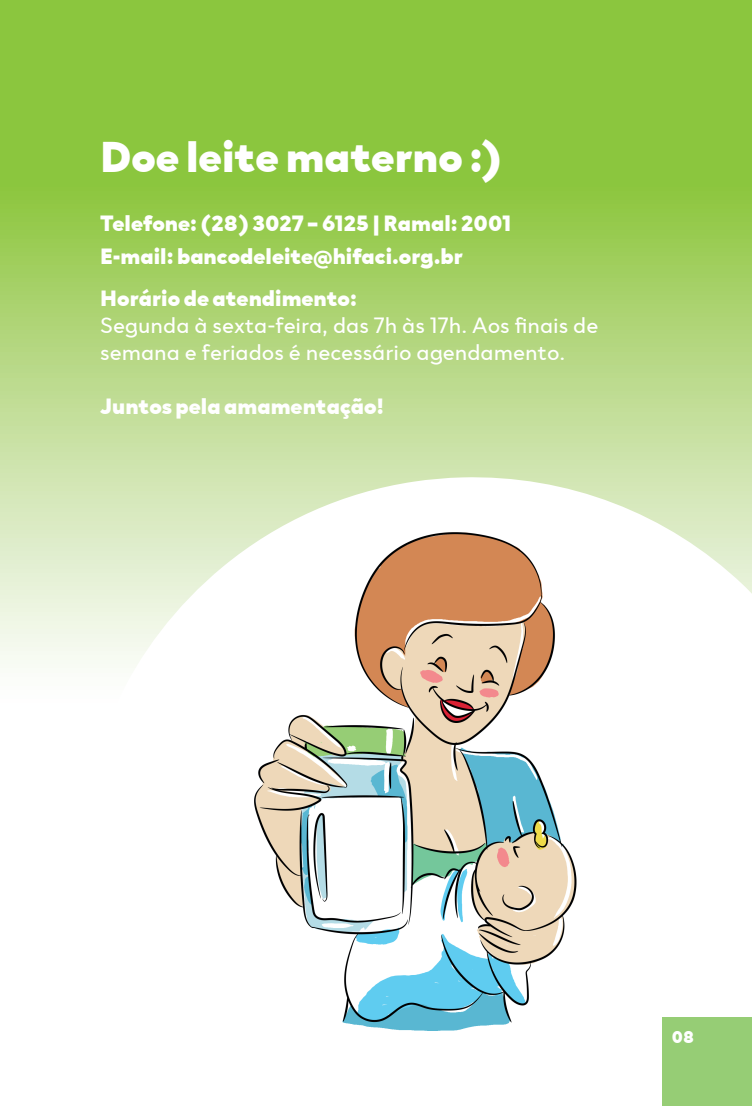
<style>
.page{position:relative;width:752px;height:1106px;background:#fff}
.page>*{position:absolute;margin:0;border:0;box-sizing:border-box;transform-origin:0 0}
.t1{font:900 43.75px "TRY Clother";color:#fff}
.t2{font:900 22.5px/32.5px "TRY Clother";color:#fff}
.t3{font:22.5px/27px "TRY Clother";color:#fff}
.t4{font:900 17.5px "TRY Clother";color:#fff}
</style>
<div class="page">
<svg style="left:0;top:0;width:751px;height:499px;background:#a1cf61"></svg>
<svg style="left:76px;top:474px;width:675px;height:25px;fill:#d4e7b6"></svg>
<div style="left:662px;top:1017px;width:89px;height:89px;background:#96cd75"></div>
<img style="left:0;top:499px;width:751px;height:532px">
<h1 class="t1" style="left:100px;top:131px;width:403px">Doe leite materno :)</h1>
<p class="t2" style="left:100px;top:207px;width:412px">Telefone: (28) 3027 – 6125 | Ramal: 2001<br>E-mail: bancodeleite@hifaci.org.br</p>
<p class="t2" style="left:100px;top:282px;width:258px">Horário de atendimento:</p>
<p class="t3" style="left:100px;top:312px;width:499px">Segunda à sexta-feira, das 7h às 17h. Aos finais de semana e feriados é necessário agendamento.</p>
<p class="t2" style="left:100px;top:390px;width:285px">Juntos pela amamentação!</p>
<p class="t4" style="left:671px;top:1026px;width:24px">08</p>
</div>
